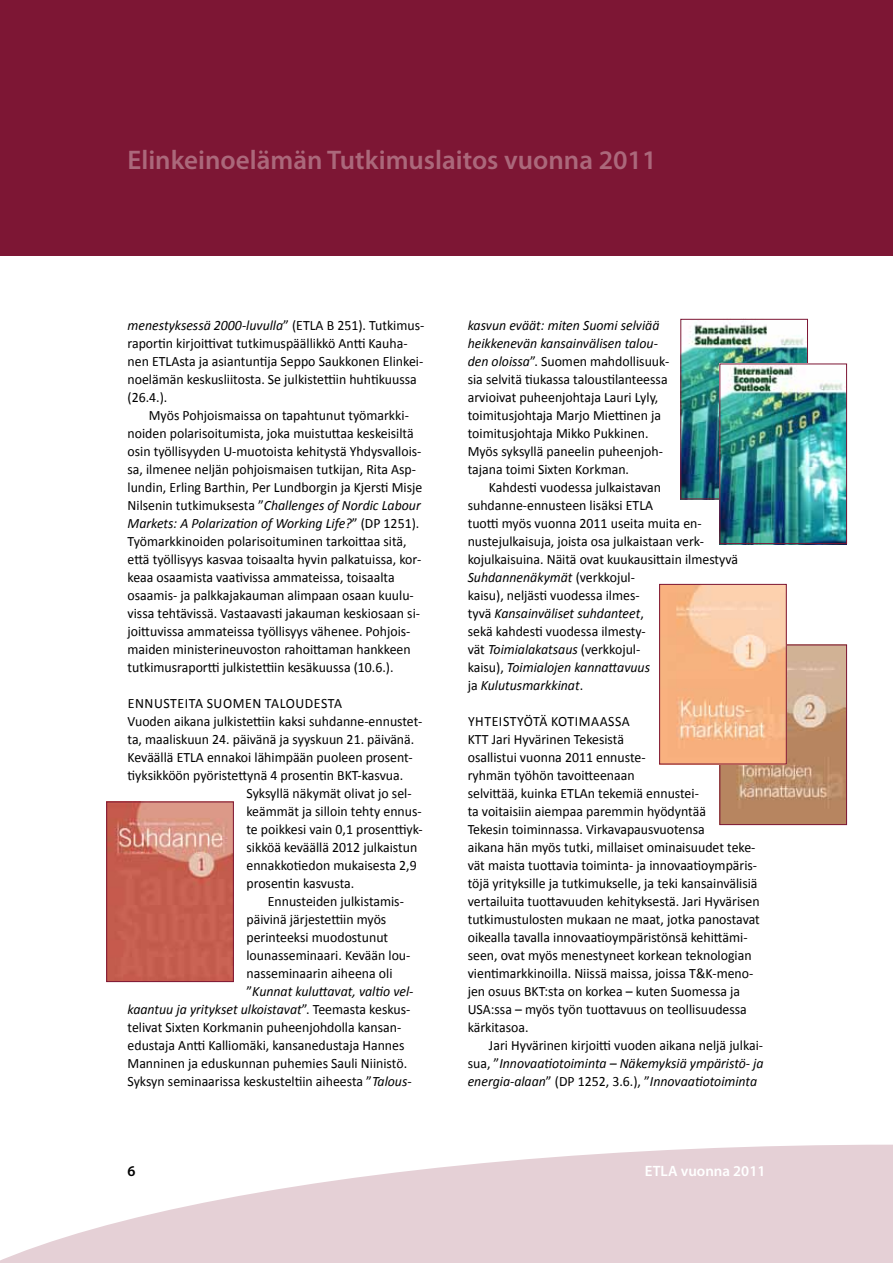
<style>
.page{position:relative;width:893px;height:1263px;background:#fff}
.page>*{position:absolute;margin:0;border:0;box-sizing:border-box;transform-origin:0 0}
.t1{font:600 27px "Myriad Pro";color:#ab687b}
.t2{font:600 15px "Myriad Pro";color:#fff}
.t3{font:600 15px "Myriad Pro";color:#000}
.t4{font:14.25px/18px "Calibri";color:#000}
.t5{font:italic 14.25px/18px "Calibri";color:#000;text-align:justify}
.t6{font:14.25px "Calibri";letter-spacing:.04em;color:#000}
.s1{font-style:italic}
.s2{font-style:normal}
</style>
<div class="page">
<div style="left:0;top:0;width:893px;height:255px;background:#7d1634"></div>
<svg style="left:0;top:1145px;width:892px;height:118px;fill:#e5d0d6"></svg>
<svg style="left:892px;top:1145px;width:1px;height:118px"></svg>
<img style="left:721px;top:647px;width:124px;height:176px">
<div style="left:719px;top:645px;width:128px;height:180px;border:1px solid #7d1634"></div>
<img style="left:108px;top:803px;width:124px;height:177px">
<div style="left:106px;top:801px;width:128px;height:181px;border:1px solid #7d1634"></div>
<img style="left:661px;top:586px;width:124px;height:176px">
<div style="left:659px;top:584px;width:128px;height:180px;border:1px solid #7d1634"></div>
<img style="left:682px;top:321px;width:124px;height:176px">
<div style="left:680px;top:319px;width:128px;height:180px;border:1px solid #7d1634"></div>
<img style="left:721px;top:366px;width:124px;height:176px">
<div style="left:719px;top:364px;width:128px;height:180px;border:1px solid #7d1634"></div>
<h1 class="t1" style="left:128px;top:143px;width:530px">Elinkeinoelämän Tutkimuslaitos vuonna 2011</h1>
<p class="t4" style="left:128px;top:316px;width:298px"><span class="s1">menestyksessä 2000-luvulla</span>” (ETLA B 251). Tutkimus&shy;raportin kirjoittivat tutkimuspäällikkö Antti Kauha&shy;nen ETLAsta ja asiantuntija Seppo Saukkonen Elinkei&shy;noelämän keskusliitosta. Se julkistettiin huhtikuussa (26.4.).</p>
<p class="t4" style="left:128px;top:406px;width:296px;text-indent:21px">Myös Pohjoismaissa on tapahtunut työmarkki&shy;noiden polarisoitumista, joka muistuttaa keskeisiltä osin työllisyyden U-muotoista kehitystä Yhdysvallois&shy;sa, ilmenee neljän pohjoismaisen tutkijan, Rita Asp&shy;lundin, Erling Barthin, Per Lundborgin ja Kjersti M isje N ilsenin tutkimuksesta ”<span class="s1">Challenges of Nordic Labour Markets: A Polarization of Working Life?</span>” (DP 1251).<br>Työmarkkinoiden polarisoituminen tarkoittaa sitä, että työllisyys kasvaa toisaalta hyvin palkatuissa, kor&shy;keaa osaamista vaativissa ammateissa, toisaalta osaamis- ja palkkajakauman alimpaan osaan kuulu&shy;vissa tehtävissä. Vastaavasti jakauman keskiosaan si&shy;joittuvissa ammateissa työllisyys vähenee. Pohjois&shy;maiden ministerineuvoston rahoittaman hankkeen tutkimusraportti julkistettiin kesäkuussa (10.6.).</p>
<p class="t6" style="left:128px;top:694px;width:216px">Ennusteita Suomen taloudesta</p>
<p class="t4" style="left:128px;top:712px;width:296px">Vuoden aikana julkistettiin kaksi suhdanne-ennustet-</p>
<p class="t4" style="left:128px;top:730px;width:288px">ta, maaliskuun 24. päivänä ja syyskuun 21. päivänä.</p>
<p class="t4" style="left:128px;top:748px;width:287px">Keväällä ETLA ennakoi lähimpään puoleen prosent-</p>
<p class="t4" style="left:128px;top:766px;width:277px">tiyksikköön pyöristettynä 4 prosentin BKT-kasvua.</p>
<p class="t4" style="left:246px;top:784px;width:167px">Syksyllä näkymät olivat jo sel-</p>
<p class="t4" style="left:246px;top:802px;width:177px">keämmät ja silloin tehty ennus-</p>
<p class="t4" style="left:246px;top:820px;width:178px">te poikkesi vain 0,1 prosenttiyk-</p>
<p class="t4" style="left:246px;top:838px;width:172px">sikköä keväällä 2012 julkaistun</p>
<p class="t4" style="left:246px;top:856px;width:172px">ennakkotiedon mukaisesta 2,9</p>
<p class="t4" style="left:246px;top:874px;width:109px">prosentin kasvusta.</p>
<p class="t4" style="left:268px;top:892px;width:138px">Ennusteiden julkistamis-</p>
<p class="t4" style="left:246px;top:910px;width:141px">päivinä järjestettiin myös</p>
<p class="t4" style="left:246px;top:928px;width:143px">perinteeksi muodostunut</p>
<p class="t4" style="left:246px;top:946px;width:165px">lounasseminaari. Kevään lou-</p>
<p class="t4" style="left:246px;top:964px;width:148px">nasseminaarin aiheena oli</p>
<p class="t5" style="left:246px;top:981px;width:169px"><span class="s2">”</span>Kunnat kuluttavat, valtio vel-</p>
<p class="t5" style="left:128px;top:999px;width:284px">kaantuu ja yritykset ulkoistavat<span class="s2">”. Teemasta keskus-</span></p>
<p class="t4" style="left:128px;top:1018px;width:275px">telivat Sixten Korkmanin puheenjohdolla kansan-</p>
<p class="t4" style="left:128px;top:1036px;width:278px">edustaja Antti Kalliomäki, kansanedustaja Hannes</p>
<p class="t4" style="left:128px;top:1054px;width:281px">Manninen ja eduskunnan puhemies Sauli Niinistö.</p>
<p class="t4" style="left:128px;top:1072px;width:286px">Syksyn seminaarissa keskusteltiin aiheesta ”<span class="s1">Talous-</span></p>
<p class="t3" style="left:128px;top:1162px;width:10px">6</p>
<p class="t4" style="left:468px;top:316px;width:203px"><span class="s1">kasvun eväät: miten Suomi selviää heikkenevän kansainvälisen talou&shy;den oloissa</span>”. Suomen mahdollisuuk&shy;sia selvitä tiukassa taloustilanteessa arvioivat puheenjohtaja Lauri Lyly, toimitusjohtaja Marjo M iettinen ja toimitusjohtaja M ikko Pukkinen.<br>Myös syksyllä paneelin puheenjoh&shy;tajana toimi Sixten Korkman.</p>
<p class="t4" style="left:468px;top:478px;width:272px;text-indent:21px">Kahdesti vuodessa julkaistavan suhdanne-ennusteen lisäksi ETLA<br>tuotti myös vuonna 2011 useita muita en&shy;nustejulkaisuja, joista osa julkaistaan verk&shy;kojulkaisuina. Näitä ovat kuukausittain ilmestyvä <span class="s1">Suhdannenäkymät</span> (verkkojul-<br>kaisu), neljästi vuodessa ilmes-<br>tyvä <span class="s1">Kansainväliset suhdanteet</span>,<br>sekä kahdesti vuodessa ilmesty-<br>vät <span class="s1">Toimialakatsaus</span> (verkkojul-<br>kaisu), <span class="s1">Toimialojen kannattavuus<br></span>ja <span class="s1">Kulutusmarkkinat</span>.</p>
<p class="t4" style="left:468px;top:712px;width:294px">Yh teistyötä kotimaassa<br>KTT Jari Hyvärinen Tekesistä<br>osallistui vuonna 2011 ennuste-<br>ryhmän työhön tavoitteenaan<br>selvittää, kuinka ETLAn tekemiä ennustei-<br>ta voitaisiin aiempaa paremmin hyödyntää<br>Tekesin toiminnassa. Virkavapausvuotensa<br>aikana hän myös tutki, millaiset ominaisuudet teke&shy;vät maista tuottavia toiminta- ja innovaatioympäris&shy;töjä yrityksille ja tutkimukselle, ja teki kansainvälisiä vertailuita tuottavuuden kehityksestä. Jari Hyvärisen tutkimustulosten mukaan ne maat, jotka panostavat oikealla tavalla innovaatioympäristönsä kehittämi&shy;seen, ovat myös menestyneet korkean teknologian vientimarkkinoilla. N iissä maissa, joissa T&amp;K-meno&shy;jen osuus BKT:sta on korkea – kuten Suomessa ja USA:ssa – myös työn tuottavuus on teollisuudessa kärkitasoa.</p>
<p class="t5" style="left:468px;top:1035px;width:297px;text-indent:21px"><span class="s2">Jari Hyvärinen kirjoitti vuoden aikana neljä julkai&shy;sua, ”</span>Innovaatiotoiminta – Näkemyksiä ympäristö- ja energia-alaan<span class="s2">” (DP 1252, 3.6.), ”</span>Innovaatiotoiminta</p>
<p class="t2" style="left:645px;top:1161px;width:122px">ETLA vuonna 2011</p>
</div>
